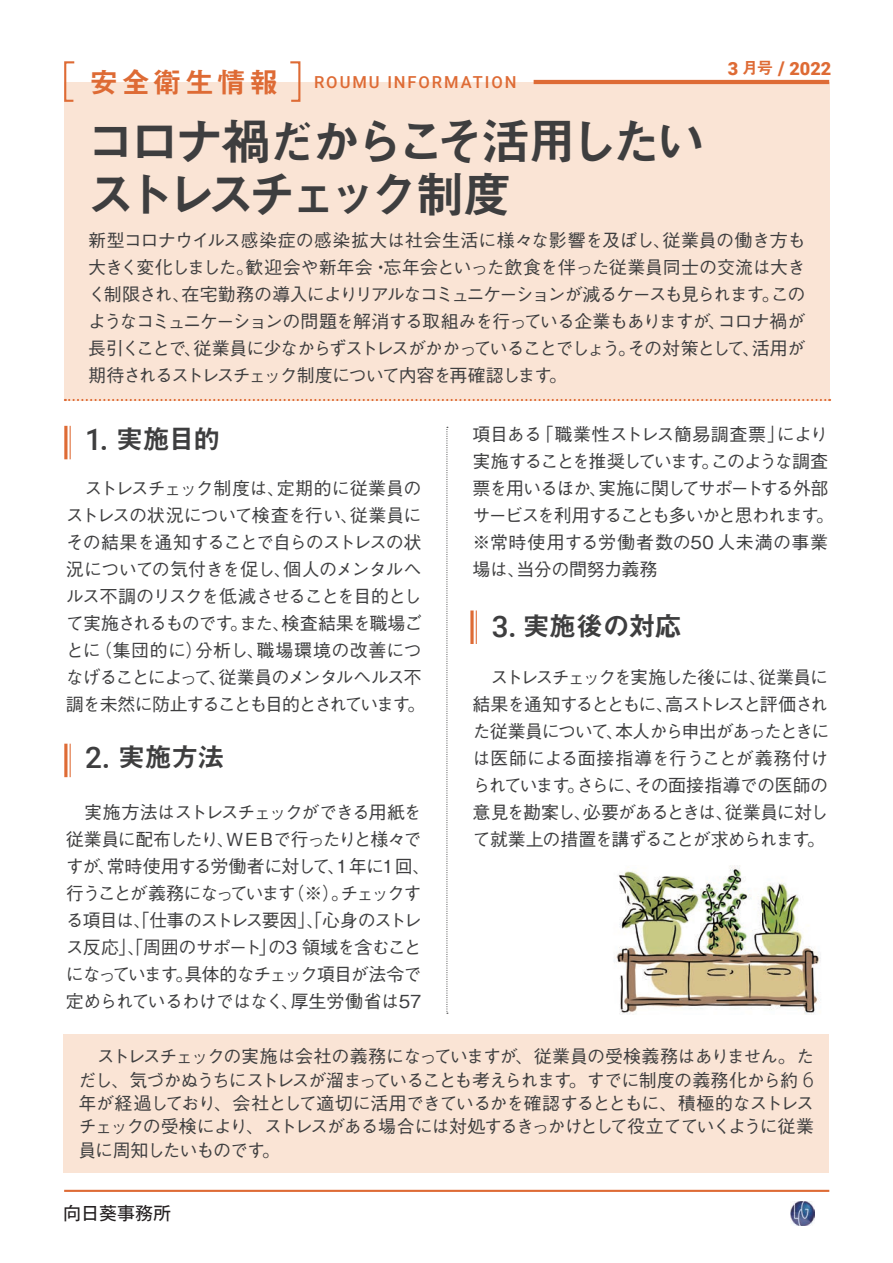
<style>
.page{position:relative;width:893px;height:1263px;background:#fff}
.page>*{position:absolute;margin:0;border:0;box-sizing:border-box;transform-origin:0 0}
.t1{font:49.5px/53.1px "Midashi Go Pr 6 N MB31 90 msp RKSJ H";letter-spacing:-.135em;color:#3e3e3f}
.t2{font:27px "Midashi Go Pr 6 N MB31 90 msp RKSJ H";letter-spacing:-.02em;color:#3e3e3f}
.t3{font:900 18.15px "Roboto";color:#de6b35}
.t4{font:18px/27px "Gothic BBB Pr 6 N Medium 90 msp RKSJ H";letter-spacing:-.065em;color:#3e3e3f;text-align:justify}
.t5{font:18px "Motoya L Cedar W3 90 ms RKSJ H";color:#231f20}
.t6{font:500 16.5px "Roboto";letter-spacing:.12em;color:#de6b35}
.s1{font-family:"Midashi Go Pr 6 N MB31 90 msp RKSJ H";font-weight:400;font-size:16.5px}
.s2{font-size:18.9px}
.s3{font-family:"Midashi Go Pr 6 N MB31 90 msp RKSJ H";font-weight:400;font-size:28.8px}
.s4{font-family:"Roboto";font-weight:500;font-size:29.7px}
.s5{font-family:"Roboto";font-weight:500;font-size:31.05px}
.s6{font-family:"Roboto";font-weight:300;font-size:20.7px}
</style>
<div class="page">
<img style="left:790px;top:1201px;width:24px;height:25px">
<div style="left:64px;top:82px;width:765px;height:319px;background:#fae4d5"></div>
<svg style="left:65px;top:399px;width:765px;height:2px"></svg>
<hr style="left:534px;top:80px;width:295px;height:4px;background:#de6b35">
<svg style="left:64px;top:61px;width:11px;height:41px"></svg>
<svg style="left:290px;top:61px;width:11px;height:41px"></svg>
<hr style="left:64px;top:1190px;width:765px;height:2px;background:#de6b35">
<hr style="left:70px;top:426px;width:1px;height:33px;background:#de6b35">
<hr style="left:64px;top:426px;width:3px;height:33px;background:#de6b35">
<hr style="left:70px;top:744px;width:1px;height:33px;background:#de6b35">
<hr style="left:64px;top:744px;width:3px;height:33px;background:#de6b35">
<hr style="left:476px;top:610px;width:1px;height:34px;background:#de6b35">
<svg style="left:470px;top:610px;width:4px;height:34px"></svg>
<svg style="left:446px;top:427px;width:2px;height:587px"></svg>
<div style="left:64px;top:1034px;width:765px;height:139px;background:#fae4d5"></div>
<img style="left:614px;top:866px;width:207px;height:149px">
<p class="t3" style="left:728px;top:58px;width:105px">3 <span class="s1">月号</span> <span class="s2">/</span> 2022</p>
<p class="t6" style="left:89px;top:73px;width:429px"><span class="s3">安全衛生情報　</span>ROUMU INFORMATION</p>
<h1 class="t1" style="left:86px;top:122px;width:621px">コロナ禍だからこそ活用したいストレスチェック制度</h1>
<p class="t4" style="left:88px;top:229px;width:719px">新型コロナウイルス感染症の感染拡大は社会生活に様々な影響を及ぼし、従業員の働き方も大きく変化しました。歓迎会や新年会・忘年会といった飲食を伴った従業員同士の交流は大きく制限され、在宅勤務の導入によりリアルなコミュニケーションが減るケースも見られます。このようなコミュニケーションの問題を解消する取組みを行っている企業もありますが、コロナ禍が長引くことで、従業員に少なからずストレスがかかっていることでしょう。その対策として、活用が期待されるストレスチェック制度について内容を再確認します。</p>
<h2 class="t2" style="left:85px;top:429px;width:137px"><span class="s4">1</span><span class="s5">.</span> 実施目的</h2>
<p class="t4" style="left:66px;top:477px;width:361px;text-align:left">　ストレスチェック制度は、定期的に従業員のストレスの状況について検査を行い、従業員にその結果を通知することで自らのストレスの状況についての気付きを促し、個人のメンタルヘルス不調のリスクを低減させることを目的として実施されるものです。また、検査結果を職場ごとに（集団的に）分析し、職場環境の改善につなげることによって、従業員のメンタルヘルス不調を未然に防止することも目的とされています。</p>
<h2 class="t2" style="left:85px;top:747px;width:141px"><span class="s4">2</span><span class="s5">.</span> 実施方法</h2>
<p class="t4" style="left:66px;top:801px;width:366px;text-align:left">　実施方法はストレスチェックができる用紙を従業員に配布したり、ＷＥＢで行ったりと様々ですが、常時使用する労働者に対して、1年に1回、行うことが義務になっています（※）。チェックする項目は、「仕事のストレス要因」、「心身のストレス反応」「周囲のサポート」</p>
<p class="t4" style="left:66px;top:936px;width:357px;text-indent:202px">の3 領域を含むことになっています。具体的なチェック項目が法令で定められているわけではなく、厚生労働省は57</p>
<p class="t4" style="left:127px;top:936px;width:19px">、</p>
<p class="t4" style="left:472px;top:423px;width:363px;text-align:left">項目ある「職業性ストレス簡易調査票」により実施することを推奨しています。このような調査票を用いるほか、実施に関してサポートする外部サービスを利用することも多いかと思われます。※常時使用する労働者数の50 人未満の事業場は、当分の間努力義務</p>
<h2 class="t2" style="left:492px;top:616px;width:192px"><span class="s4">3</span><span class="s5">.</span> 実施後の対応</h2>
<p class="t4" style="left:472px;top:666px;width:358px">　ストレスチェックを実施した後には、従業員に結果を通知するとともに、高ストレスと評価された従業員について、本人から申出があったときには医師による面接指導を行うことが義務付けられています。さらに、その面接指導での医師の意見を勘案し、必要があるときは、従業員に対して就業上の措置を講ずることが求められます。</p>
<p class="t4" style="left:79px;top:1047px;width:737px;line-height:23.4px">　ストレスチェックの実施は会社の義務になっていますが、従業員の受検義務はありません。ただし、気づかぬうちにストレスが溜まっていることも考えられます。すでに制度の義務化から約 <span class="s6">6</span>年が経過しており、会社として適切に活用できているかを確認するとともに、積極的なストレスチェックの受検により、ストレスがある場合には対処するきっかけとして役立てていくように従業員に周知したいものです。</p>
<p class="t5" style="left:63px;top:1204px;width:109px">向日葵事務所</p>
</div>
